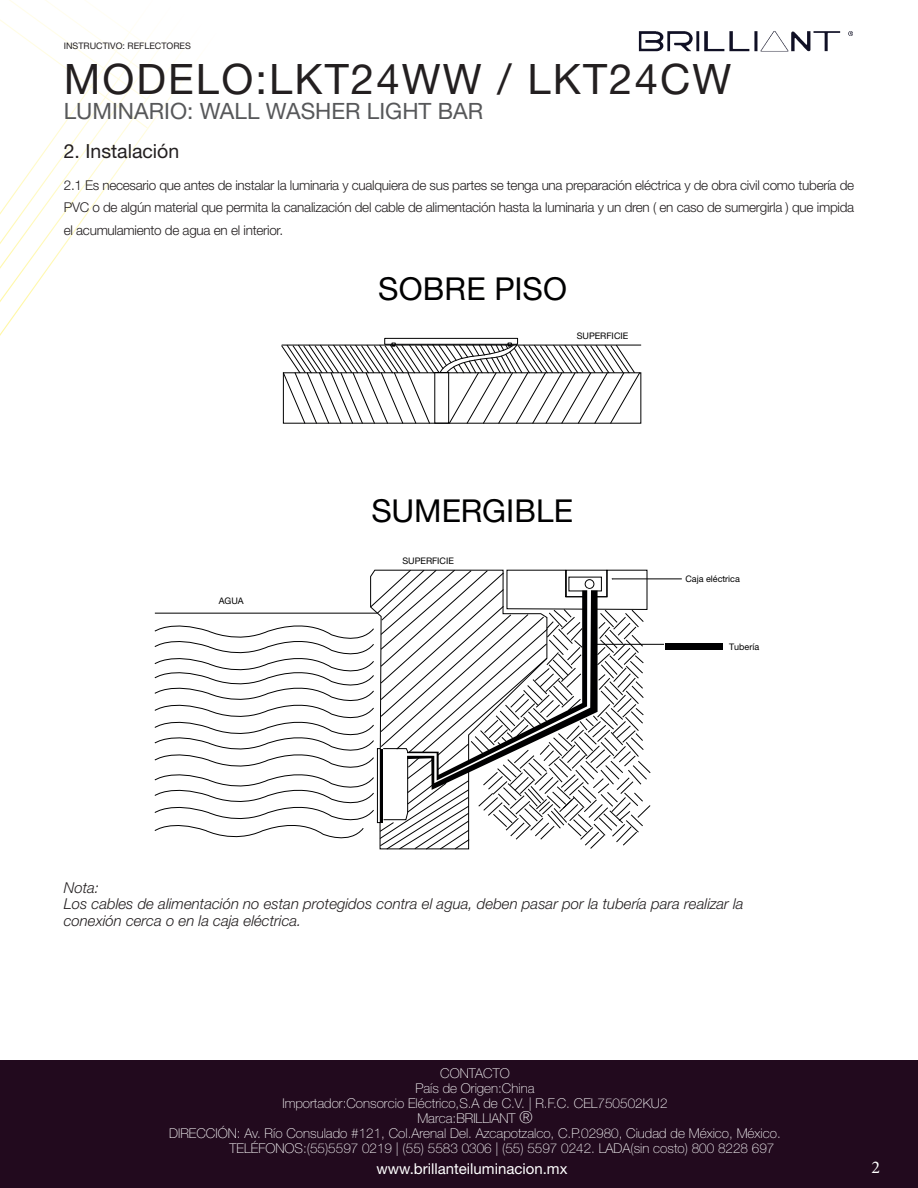
<style>
.page{position:relative;width:918px;height:1188px;background:#fff}
.page>*{position:absolute;margin:0;border:0;box-sizing:border-box;transform-origin:0 0}
.t1{font:42px "Helvetica Neue LT Std";letter-spacing:.05em;color:#231f20}
.t2{font:31.65px "Helvetica Neue LT Std";color:#000001}
.t3{font:22.5px "Helvetica Neue LT Std";color:#57585a}
.t4{font:19.5px "Helvetica Neue LT Std";color:#231f20}
.t5{font:18px "Minion Pro";color:#fff}
.t6{font:italic 300 15px "Helvetica Neue LT Std";color:#231f20}
.t7{font:15px "Helvetica Neue LT Std";color:#fff}
.t8{font:300 13.5px/22.5px "Helvetica Neue LT Std";letter-spacing:-.02em;color:#231f20;text-align:justify}
.t9{font:100 13.5px "Helvetica Neue LT Std";color:#fff}
.t10{font:9px "Helvetica Neue LT Std";color:#000001}
.t11{font:9px "Helvetica Neue LT Std";color:#231f20}
.s1{font-size:16.5px}
</style>
<div class="page">
<div style="left:0;top:1060px;width:918px;height:128px;background:#220a1e"></div>
<img style="left:638px;top:31px;width:215px;height:21px">
<svg style="left:0;top:0;width:194px;height:319px"></svg>
<hr style="left:282px;top:345px;width:359px;height:1px;background:#000001">
<hr style="left:613px;top:579px;width:69px;height:1px;background:#000001">
<hr style="left:595px;top:644px;width:69px;height:1px;background:#000001">
<svg style="left:155px;top:570px;width:496px;height:279px"></svg>
<div style="left:665px;top:643px;width:58px;height:6px;background:#000001"></div>
<svg style="left:281px;top:338px;width:359px;height:85px"></svg>
<p class="t11" style="left:64px;top:41px;width:129px">INSTRUCTIVO: REFLECTORES</p>
<h1 class="t1" style="left:64px;top:54px;width:669px">MODELO:LKT24WW / LKT24CW</h1>
<h3 class="t3" style="left:64px;top:98px;width:421px">LUMINARIO: WALL WASHER LIGHT BAR</h3>
<p class="t4" style="left:64px;top:139px;width:117px">2. Instalación</p>
<p class="t8" style="left:64px;top:173px;width:792px">2.1 Es necesario que antes de instalar la luminaria y cualquiera de sus partes se tenga una preparación eléctrica y de obra civil como tubería de PVC o de algún material que permita la canalización del cable de alimentación hasta la luminaria y un dren ( en caso de sumergirla ) que impida el acumulamiento de agua en el interior.</p>
<p class="t2" style="left:378px;top:270px;width:190px">SOBRE PISO</p>
<p class="t10" style="left:577px;top:331px;width:53px">SUPERFICIE</p>
<p class="t10" style="left:219px;top:595px;width:26px">AGUA</p>
<p class="t2" style="left:371px;top:492px;width:203px">SUMERGIBLE</p>
<p class="t10" style="left:402px;top:556px;width:53px">SUPERFICIE</p>
<p class="t10" style="left:685px;top:573px;width:56px">Caja eléctrica</p>
<p class="t10" style="left:729px;top:641px;width:32px">Tubería</p>
<p class="t6" style="left:64px;top:878px;width:37px">Nota:</p>
<p class="t6" style="left:64px;top:895px;width:681px">Los cables de alimentación no estan protegidos contra el agua, deben pasar por la tubería para realizar la</p>
<p class="t6" style="left:64px;top:911px;width:239px">conexión cerca o en la caja eléctrica.</p>
<p class="t9" style="left:440px;top:1066px;width:71px">CONTACTO</p>
<p class="t9" style="left:415px;top:1081px;width:121px">País de Origen:China</p>
<p class="t9" style="left:282px;top:1096px;width:387px">Importador:Consorcio Eléctrico,S.A de C.V. | R.F.C. CEL750502KU2</p>
<p class="t9" style="left:417px;top:1111px;width:117px">Marca:BRILLIANT <span class="s1">®</span></p>
<p class="t9" style="left:169px;top:1126px;width:613px">DIRECCIÓN: Av. Río Consulado #121, Col.Arenal Del. Azcapotzalco, C.P.02980, Ciudad de México, México.</p>
<p class="t9" style="left:230px;top:1141px;width:546px">TELÉFONOS:(55)5597 0219 | (55) 5583 0306 | (55) 5597 0242. LADA(sin costo) 800 8228 697</p>
<p class="t7" style="left:376px;top:1160px;width:193px">www.brillanteiluminacion.mx</p>
<h3 class="t5" style="left:871px;top:1155px;width:10px">2</h3>
</div>
